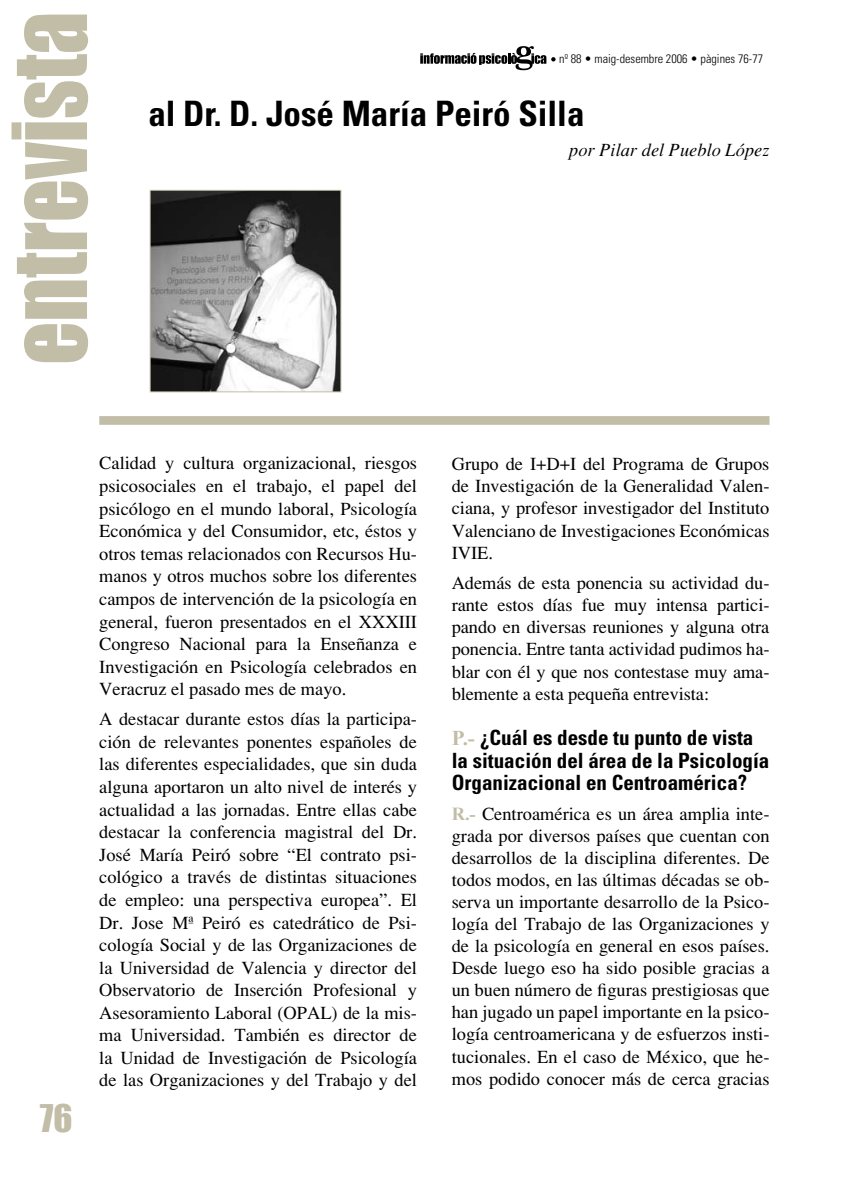
<style>
.page{position:relative;width:844px;height:1191px;background:#fff}
.page>*{position:absolute;margin:0;border:0;box-sizing:border-box;transform-origin:0 0}
.t1{font:95.38px "Impact";color:#c2bda6;scale:.88 1}
.t2{font:700 condensed 35px "Univers";color:#000}
.t3{font:35px "Impact";color:#c2bda6}
.t4{font:700 condensed 21px/22.8px "Univers";color:#000}
.t5{font:18.38px/22.6px "Times";color:#000;text-align:justify}
.t6{font:italic 18.38px "Times";color:#000}
.t7{font:300 condensed 12.25px "Univers";color:#000}
.s1{font-family:"Times New Roman";font-stretch:normal;color:#c2bda6}
.s2{font-family:"Times New Roman";font-weight:700;color:#c2bda6}
</style>
<div class="page">
<svg style="left:420px;top:46px;width:135px;height:24px"></svg>
<div style="left:100px;top:417px;width:668px;height:7px;background:#c2bda6"></div>
<div style="left:99px;top:416px;width:670px;height:9px;border:2px solid #c2bda6"></div>
<img style="left:152px;top:192px;width:187px;height:198px">
<div style="left:150px;top:190px;width:191px;height:202px;border:1px solid #c2bda6"></div>
<h1 class="t1" style="left:-9px;top:365px;width:402px;rotate:-90deg">entrevista</h1>
<p class="t7" style="left:559px;top:51px;width:205px">nº 88 • maig-desembre 2006 • pàgines 76-77</p>
<h2 class="t2" style="left:148px;top:92px;width:437px">al Dr. D. José María Peiró Silla</h2>
<p class="t6" style="left:569px;top:139px;width:202px">por Pilar del Pueblo López</p>
<h2 class="t3" style="left:40px;top:1096px;width:32px">76</h2>
<p class="t5" style="left:99px;top:452px;width:319px">Calidad y cultura organizacional, riesgos psicosociales en el trabajo, el papel del psicólogo en el mundo laboral, Psicología Económica y del Consumidor, etc, éstos y otros temas relacionados con Recursos Hu&shy;manos y otros muchos sobre los diferentes campos de intervención de la psicología en general, fueron presentados en el XXXIII Congreso Nacional para la Enseñanza e Investigación en Psicología celebrados en Veracruz el pasado mes de mayo.</p>
<p class="t5" style="left:99px;top:708px;width:319px">A destacar durante estos días la participa&shy;ción de relevantes ponentes españoles de las diferentes especialidades, que sin duda alguna aportaron un alto nivel de interés y actualidad a las jornadas. Entre ellas cabe destacar la conferencia magistral del Dr.<br>José María Peiró sobre “El contrato psi&shy;cológico a través de distintas situaciones de empleo: una perspectiva europea”. El Dr. Jose Mª Peiró es catedrático de Psi&shy;cología Social y de las Organizaciones de la Universidad de Valencia y director del Observatorio de Inserción Profesional y Asesoramiento Laboral (OPAL) de la mis&shy;ma Universidad. También es director de la Unidad de Investigación de Psicología de las Organizaciones y del Trabajo y del</p>
<p class="t5" style="left:451px;top:453px;width:319px">Grupo de I+D+I del Programa de Grupos de Investigación de la Generalidad Valen&shy;ciana, y profesor investigador del Instituto Valenciano de Investigaciones Económicas IVIE.</p>
<p class="t5" style="left:451px;top:571px;width:319px">Además de esta ponencia su actividad du&shy;rante estos días fue muy intensa partici&shy;pando en diversas reuniones y alguna otra ponencia. Entre tanta actividad pudimos ha&shy;blar con él y que nos contestase muy ama&shy;blemente a esta pequeña entrevista:</p>
<p class="t4" style="left:451px;top:725px;width:319px"><span class="s1">P.-</span> ¿Cuál es desde tu punto de vista la situación del área de la Psicología<br>Organizacional en Centroamérica?</p>
<p class="t5" style="left:451px;top:802px;width:319px;line-height:22.1px"><span class="s2">R.-</span> Centroamérica es un área amplia inte&shy;grada por diversos países que cuentan con desarrollos de la disciplina diferentes. De todos modos, en las últimas décadas se ob&shy;serva un importante desarrollo de la Psico&shy;logía del Trabajo de las Organizaciones y de la psicología en general en esos países.<br>Desde luego eso ha sido posible gracias a un buen número de figuras prestigiosas que han jugado un papel importante en la psico&shy;logía centroamericana y de esfuerzos insti&shy;tucionales. En el caso de México, que he&shy;mos podido conocer más de cerca gracias</p>
</div>
